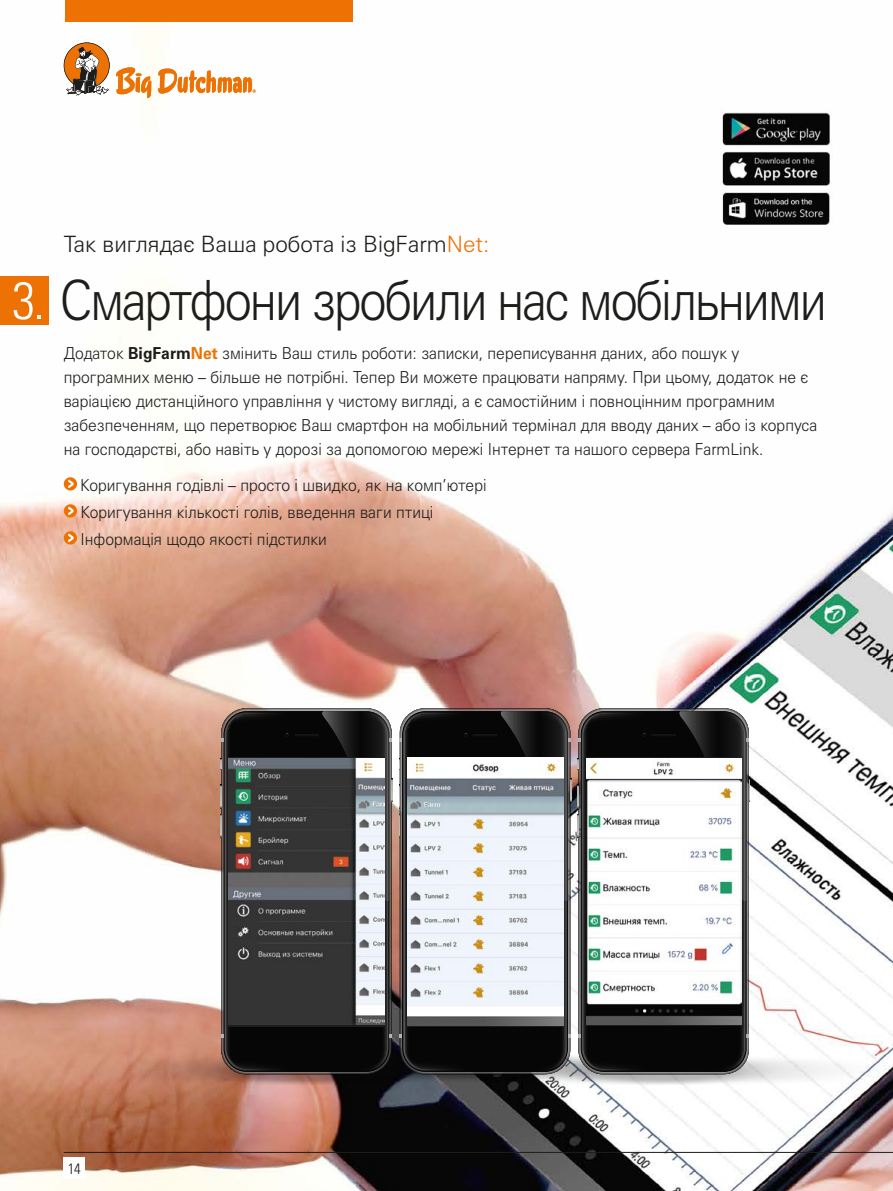
<style>
.page{position:relative;width:893px;height:1191px;background:#fff}
.page>*{position:absolute;margin:0;border:0;box-sizing:border-box;transform-origin:0 0}
.t1{font:300 55.5px "Univers Cyr";letter-spacing:-.04em;color:#1d1d1b;scale:.88 1}
.t2{font:300 22.5px "Univers Cyr";color:#1d1d1b}
.t3{font:300 16.5px/24px "Univers Cyr";color:#1d1d1b;scale:.95 1}
.t4{font:300 condensed 15px "Univers LT Std";color:#1d1d1b}
.t5{font:15px "Univers LTCYR 47 Light Cond";color:#1d1d1b}
.s1{color:#ee7203}
.s2{font-family:"Univers LT Std";font-stretch:condensed;font-size:52.35px;color:#fff}
.s3{font-weight:700}
.s4{font-weight:700;color:#ee7203}
</style>
<div class="page">
<img style="left:0;top:21px;width:893px;height:1170px">
<hr style="left:64px;top:1152px;width:829px;height:1px;background:#1d1d1b">
<svg style="left:116px;top:67px;width:35px;height:31px"></svg>
<svg style="left:158px;top:68px;width:98px;height:26px"></svg>
<svg style="left:64px;top:43px;width:46px;height:53px"></svg>
<div style="left:65px;top:0;width:288px;height:21px;background:#ee7203"></div>
<img style="left:42px;top:1054px;width:353px;height:31px">
<img style="left:204px;top:1051px;width:374px;height:30px">
<img style="left:395px;top:1054px;width:497px;height:31px">
<svg style="left:402px;top:1025px;width:166px;height:47px;background:#0d0d0d"></svg>
<svg style="left:399px;top:711px;width:172px;height:314px;background:#2b2828"></svg>
<svg style="left:578px;top:1034px;width:3px;height:4px"></svg>
<svg style="left:581px;top:1025px;width:166px;height:47px;background:#0d0d0d"></svg>
<svg style="left:578px;top:711px;width:172px;height:314px;background:#2e2d2d"></svg>
<svg style="left:220px;top:785px;width:1px;height:23px"></svg>
<svg style="left:220px;top:814px;width:1px;height:23px"></svg>
<svg style="left:389px;top:1034px;width:3px;height:4px"></svg>
<svg style="left:223px;top:711px;width:166px;height:361px;background:#151413"></svg>
<svg style="left:229px;top:711px;width:164px;height:314px;background:#211f1f"></svg>
<img style="left:228px;top:758px;width:157px;height:266px">
<img style="left:407px;top:757px;width:157px;height:268px">
<img style="left:586px;top:758px;width:156px;height:266px">
<img style="left:720px;top:110px;width:113px;height:118px">
<div style="left:64px;top:477px;width:13px;height:13px;background:#ee7203;border-radius:50%"></div>
<svg style="left:68px;top:479px;width:6px;height:9px"></svg>
<div style="left:64px;top:504px;width:13px;height:13px;background:#ee7203;border-radius:50%"></div>
<svg style="left:68px;top:506px;width:6px;height:9px"></svg>
<div style="left:64px;top:531px;width:13px;height:13px;background:#ee7203;border-radius:50%"></div>
<svg style="left:68px;top:533px;width:6px;height:9px"></svg>
<div style="left:0;top:276px;width:48px;height:48px;background:#ee7203"></div>
<img style="left:892px;top:1054px;width:1px;height:31px">
<div style="left:64px;top:1157px;width:21px;height:21px;background:#fff"></div>
<h2 class="t2" style="left:64px;top:231px;width:427px">Так виглядає Ваша робота із BigFarm<span class="s1">Net:</span></h2>
<h1 class="t1" style="left:12px;top:268px;width:928px"><span class="s2">3.</span> Смартфони зробили нас мобільними</h1>
<p class="t3" style="left:64px;top:341px;width:795px">Додаток <span class="s3">BigFarm</span><span class="s4">Net</span> змінить Ваш стиль роботи: записки, переписування даних, або пошук у програмних меню – більше не потрібні. Тепер Ви можете працювати напряму. При цьому, додаток не є варіацією дистанційного управління у чистому вигляді, а є самостійним і повноцінним програмним забезпеченням, що перетворює Ваш смартфон на мобільний термінал для вводу даних – або із корпуса на господарстві, або навіть у дорозі за допомогою мережі Інтернет та нашого сервера FarmLink.</p>
<p class="t3" style="left:80px;top:471px;width:429px;line-height:27px">Коригування годівлі – просто і швидко, як на комп’ютері<br>Коригування кількості голів, введення ваги птиці<br>Інформація щодо якості підстилки</p>
<p class="t4" style="left:64px;top:1155px;width:14px">14</p>
<p class="t5" style="left:68px;top:1158px;width:14px">14</p>
</div>
